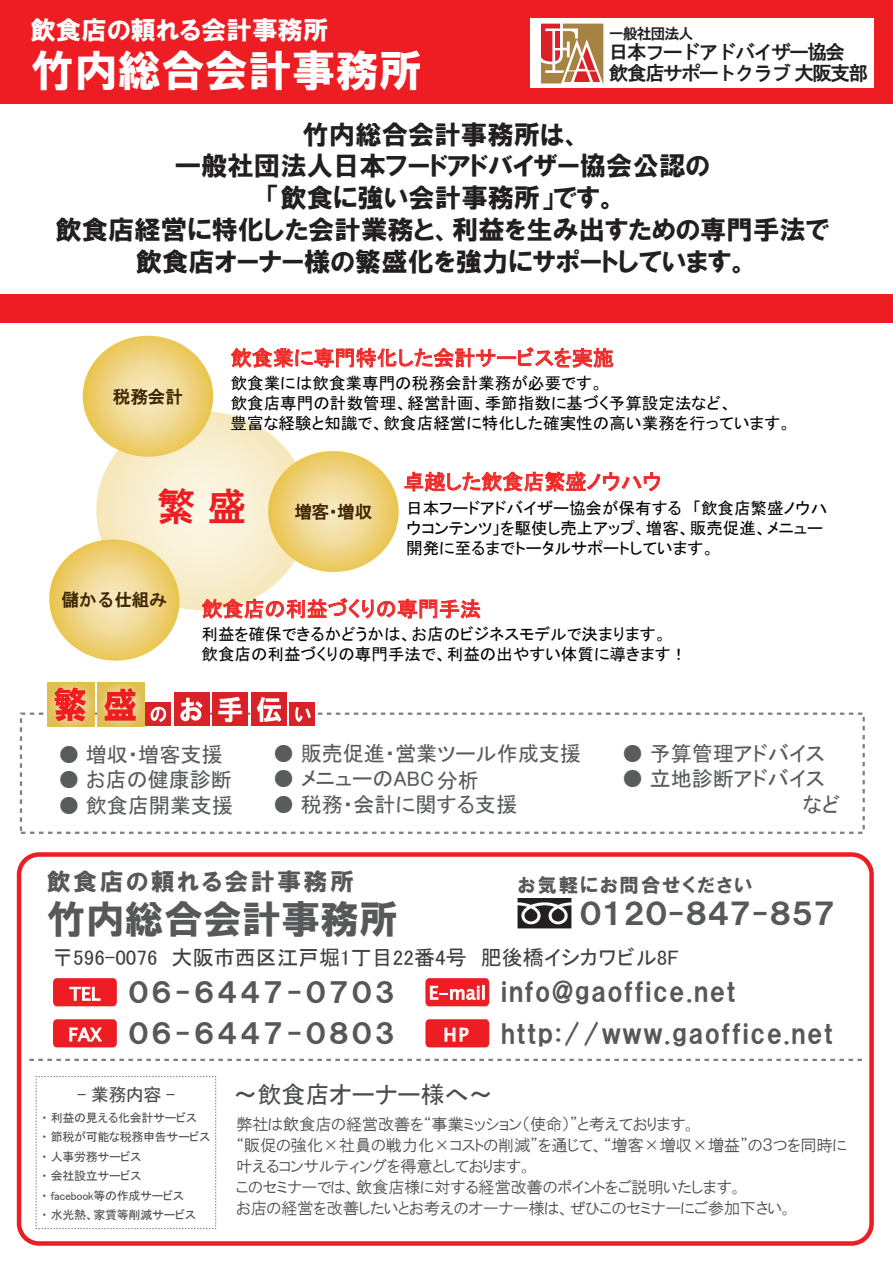
<style>
.page{position:relative;width:893px;height:1263px;background:#fff}
.page>*{position:absolute;margin:0;border:0;box-sizing:border-box;transform-origin:0 0}
.t1{font:43.5px "HGP Soei Kakugothic UB";color:#fff}
.t2{font:39px "HGP Soei Kakugothic UB";color:#57585a}
.t3{font:37.95px "HGS Gothic E";color:#ee1d23}
.t4{font:29.1px "HGP Soei Kakugothic UB";color:#57585a}
.t5{font:27px/40.8px "HGP Soei Kakugothic UB";letter-spacing:.1em;color:#57585a}
.t6{font:26.4px/31.7px "HGP Soei Kakugothic UB";color:#231f20;text-align:center}
.t7{font:25.65px "HGP Soei Kakugothic UB";letter-spacing:.05em;color:#57585a;scale:1.11 1}
.t8{font:25.5px "HGP Soei Kakugothic UB";color:#fff}
.t9{font:24px "HGP Soei Kakugothic UB";letter-spacing:.1em;color:#57585a}
.t10{font:24px "MS P Gothic";color:#4b4c4d}
.t11{font:21px/25.2px "MS P Gothic";color:#595c5d}
.t12{font:21px "MS P Gothic";color:#ee2a29}
.t13{font:21px "MS P Gothic";color:#414143}
.t14{font:19.5px "HGS Gothic E";letter-spacing:-.075em;color:#231f20}
.t15{font:19.5px "HGP Soei Kakugothic UB";letter-spacing:.1em;color:#57585a}
.t16{font:18px "Lucida Sans Unicode";color:#fff}
.t17{font:18px "MS P Gothic";color:#4b4c4d}
.t18{font:17.55px "HGS Gothic E";color:#3d2300}
.t19{font:16.5px/19.8px "MS P Gothic";color:#030303}
.t20{font:16.5px/21px "HGP Gothic M";letter-spacing:-.025em;color:#4b4c4d}
.t21{font:15px "HGS Gothic E";letter-spacing:-.075em;color:#231f20}
.t22{font:12px/19.5px "MS P Gothic";letter-spacing:-.025em;color:#4b4c4d}
.s1{font-family:"Lucida Sans Unicode";font-size:18px;color:#fff}
</style>
<div class="page">
<div style="left:0;top:0;width:892px;height:104px;background:#ee1d23"></div>
<div style="left:20px;top:712px;width:845px;height:122px;border:2px dashed #7d7f82"></div>
<div style="left:17px;top:852px;width:857px;height:394px;border:4px solid #ee1d23;border-radius:20px"></div>
<svg style="left:29px;top:1059px;width:833px;height:2px"></svg>
<div style="left:530px;top:18px;width:344px;height:70px;background:#fff"></div>
<svg style="left:541px;top:24px;width:62px;height:59px"></svg>
<div style="left:1px;top:294px;width:892px;height:29px;background:#ee1d23"></div>
<svg style="left:49px;top:336px;width:611px;height:325px"></svg>
<svg style="left:47px;top:683px;width:47px;height:43px"></svg>
<svg style="left:54px;top:687px;width:32px;height:34px"></svg>
<svg style="left:97px;top:683px;width:47px;height:43px"></svg>
<svg style="left:104px;top:688px;width:32px;height:33px"></svg>
<div style="left:146px;top:703px;width:25px;height:23px;background:#da2128"></div>
<svg style="left:150px;top:707px;width:16px;height:15px"></svg>
<div style="left:174px;top:693px;width:36px;height:33px;background:#da2128"></div>
<svg style="left:180px;top:698px;width:23px;height:23px"></svg>
<div style="left:212px;top:693px;width:36px;height:33px;background:#da2128"></div>
<svg style="left:218px;top:697px;width:24px;height:25px"></svg>
<div style="left:251px;top:693px;width:36px;height:33px;background:#da2128"></div>
<svg style="left:257px;top:697px;width:24px;height:25px"></svg>
<div style="left:290px;top:703px;width:25px;height:23px;background:#da2128"></div>
<svg style="left:295px;top:707px;width:16px;height:15px"></svg>
<svg style="left:53px;top:978px;width:64px;height:28px;background:#ef3339"></svg>
<svg style="left:53px;top:1019px;width:64px;height:28px;background:#ef373d"></svg>
<svg style="left:425px;top:1019px;width:64px;height:28px;background:#ef3237"></svg>
<svg style="left:425px;top:978px;width:64px;height:28px;background:#f04146"></svg>
<div style="left:482px;top:985px;width:3px;height:14px;border:1px solid #fff"></div>
<svg style="left:35px;top:1076px;width:181px;height:153px"></svg>
<img style="left:518px;top:898px;width:54px;height:31px">
<h3 class="t8" style="left:30px;top:17px;width:300px">飲食店の頼れる会計事務所</h3>
<h1 class="t1" style="left:31px;top:49px;width:393px">竹内総合会計事務所</h1>
<p class="t21" style="left:609px;top:26px;width:86px">一般社団法人</p>
<p class="t14" style="left:609px;top:42px;width:238px">日本フードアドバイザー協会</p>
<p class="t14" style="left:609px;top:63px;width:261px">飲食店サポートクラブ 大阪支部</p>
<h3 class="t6" style="left:56px;top:118px;width:775px">竹内総合会計事務所は、<br>一般社団法人日本フードアドバイザー協会公認の<br>「飲食に強い会計事務所」です。<br>飲食店経営に特化した会計業務と、利益を生み出すための専門手法で飲食店オーナー様の繁盛化を強力にサポートしています。</h3>
<p class="t18" style="left:113px;top:387px;width:72px">税務会計</p>
<p class="t12" style="left:231px;top:347px;width:385px">飲食業に専門特化した会計サービスを実施</p>
<p class="t19" style="left:231px;top:373px;width:562px">飲食業には飲食業専門の税務会計業務が必要です。<br>飲食店専門の計数管理、経営計画、季節指数に基づく予算設定法など、<br>豊富な経験と知識で、飲食店経営に特化した確実性の高い業務を行っています。</p>
<h3 class="t3" style="left:157px;top:488px;width:90px">繁 盛</h3>
<p class="t18" style="left:294px;top:503px;width:79px">増客･増収</p>
<p class="t12" style="left:403px;top:471px;width:260px">卓越した飲食店繁盛ノウハウ</p>
<p class="t19" style="left:406px;top:498px;width:423px">日本フードアドバイザー協会が保有する　「飲食店繁盛ノウハウコンテンツ」を駆使し売上アップ、増客、販売促進、メニュー開発に至るまでトータルサポートしています。</p>
<p class="t18" style="left:62px;top:591px;width:107px">儲かる仕組み</p>
<p class="t12" style="left:201px;top:598px;width:281px">飲食店の利益づくりの専門手法</p>
<p class="t19" style="left:201px;top:624px;width:487px">利益を確保できるかどうかは、お店のビジネスモデルで決まります。飲食店の利益づくりの専門手法で、利益の出やすい体質に導きます！</p>
<p class="t11" style="left:58px;top:742px;width:165px">● 増収・増客支援</p>
<p class="t11" style="left:58px;top:767px;width:175px">● お店の健康診断</p>
<p class="t11" style="left:58px;top:792px;width:176px">● 飲食店開業支援</p>
<p class="t11" style="left:273px;top:741px;width:309px">● 販売促進・営業ツール作成支援</p>
<p class="t11" style="left:273px;top:766px;width:207px">● メニューのABC分析</p>
<p class="t11" style="left:273px;top:791px;width:245px">● 税務・会計に関する支援</p>
<p class="t11" style="left:622px;top:741px;width:204px">● 予算管理アドバイス</p>
<p class="t11" style="left:803px;top:766px;width:39px;text-indent:-181px">● 立地診断アドバイスなど</p>
<h3 class="t9" style="left:47px;top:869px;width:309px">飲食店の頼れる会計事務所</h3>
<h2 class="t2" style="left:47px;top:899px;width:353px">竹内総合会計事務所</h2>
<p class="t15" style="left:518px;top:875px;width:236px">お気軽にお問合せください</p>
<h3 class="t4" style="left:580px;top:899px;width:257px">０１２０-８４７-８５７</h3>
<p class="t13" style="left:52px;top:947px;width:628px">〒596-0076　大阪市西区江戸堀1丁目22番4号　肥後橋イシカワビル8F</p>
<h3 class="t7" style="left:429px;top:979px;width:278px"><span class="s1">E-mail</span> info@gaoffice.net</h3>
<h3 class="t5" style="left:129px;top:972px;width:268px">０６-６４４７-０７０３<br>０６-６４４７-０８０３</h3>
<p class="t16" style="left:70px;top:980px;width:32px">TEL</p>
<p class="t16" style="left:68px;top:1020px;width:35px">FAX</p>
<p class="t16" style="left:443px;top:1022px;width:27px">HHPP</p>
<h3 class="t7" style="left:501px;top:1021px;width:301px">http://www.gaoffice.net</h3>
<p class="t17" style="left:77px;top:1086px;width:99px">- 業務内容 -</p>
<h3 class="t10" style="left:233px;top:1082px;width:261px">～飲食店オーナー様へ～</h3>
<p class="t22" style="left:42px;top:1108px;width:170px">・ 利益の見える化会計サービス<br>・ 節税が可能な税務申告サービス・ 人事労務サービス<br>・ 会社設立サービス<br>・ facebook等の作成サービス<br>・ 水光熱、家賃等削減サービス</p>
<p class="t20" style="left:236px;top:1114px;width:612px">弊社は飲食店の経営改善を“事業ミッション（使命）”と考えております。<br>“販促の強化×社員の戦力化×コストの削減”を通じて、“増客×増収×増益”の３つを同時に叶えるコンサルティングを得意としております。<br>このセミナーでは、飲食店様に対する経営改善のポイントをご説明いたします。<br>お店の経営を改善したいとお考えのオーナー様は、ぜひこのセミナーにご参加下さい。</p>
</div>
